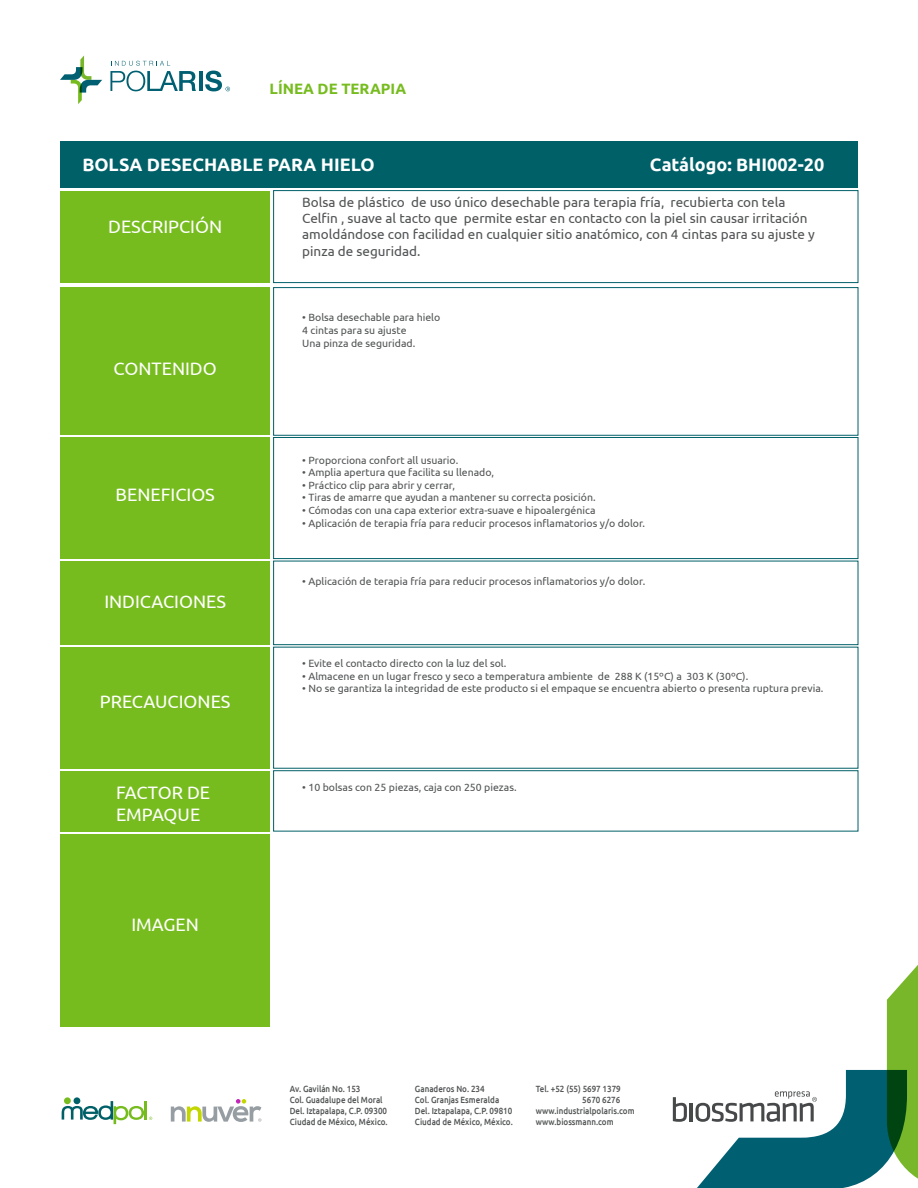
<style>
.page{position:relative;width:918px;height:1188px;background:#fff}
.page>*{position:absolute;margin:0;border:0;box-sizing:border-box;transform-origin:0 0}
.t1{font:18px/21.6px "Ubuntu";color:#fff}
.t2{font:700 18px "Ubuntu";color:#fff}
.t3{font:700 15px "Ubuntu";color:#77bc1f}
.t4{font:13.5px/16.2px "Ubuntu";color:#515354}
.t5{font:10.5px/12.6px "Ubuntu";color:#515354}
.t6{font:500 9px/10.8px "Ubuntu";color:#515354;scale:.89 1}
</style>
<div class="page">
<div style="left:60px;top:191px;width:210px;height:92px;background:#77bc1f"></div>
<div style="left:273px;top:190px;width:585px;height:93px;border:1px solid #006068"></div>
<div style="left:60px;top:141px;width:798px;height:47px;background:#006068"></div>
<div style="left:60px;top:288px;width:210px;height:147px;background:#77bc1f"></div>
<div style="left:273px;top:287px;width:585px;height:149px;border:1px solid #006068"></div>
<div style="left:273px;top:437px;width:585px;height:122px;border:1px solid #006068"></div>
<div style="left:273px;top:561px;width:585px;height:84px;border:1px solid #006068"></div>
<div style="left:273px;top:770px;width:585px;height:62px;border:1px solid #006068"></div>
<div style="left:60px;top:438px;width:210px;height:121px;background:#77bc1f"></div>
<div style="left:60px;top:561px;width:210px;height:84px;background:#77bc1f"></div>
<div style="left:60px;top:647px;width:210px;height:122px;background:#77bc1f"></div>
<div style="left:60px;top:771px;width:210px;height:60px;background:#77bc1f"></div>
<div style="left:60px;top:834px;width:210px;height:193px;background:#77bc1f"></div>
<div style="left:64px;top:1097px;width:7px;height:7px;background:#77bc1f;border-radius:50%"></div>
<div style="left:74px;top:1097px;width:6px;height:7px;background:#006068;border-radius:50%"></div>
<svg style="left:62px;top:1101px;width:90px;height:23px"></svg>
<hr style="left:199px;top:71px;width:3px;height:20px;background:#006072">
<svg style="left:110px;top:61px;width:86px;height:30px"></svg>
<svg style="left:60px;top:55px;width:42px;height:49px"></svg>
<svg style="left:205px;top:71px;width:25px;height:20px"></svg>
<svg style="left:673px;top:1097px;width:14px;height:25px"></svg>
<hr style="left:690px;top:1103px;width:3px;height:18px;background:#464849">
<svg style="left:696px;top:965px;width:222px;height:223px"></svg>
<svg style="left:171px;top:1099px;width:90px;height:23px"></svg>
<h2 class="t3" style="left:270px;top:80px;width:138px">LÍNEA DE TERAPIA</h2>
<h1 class="t2" style="left:650px;top:153px;width:176px">Catálogo: BHI002-20</h1>
<p class="t4" style="left:302px;top:194px;width:514px">Bolsa de plástico de uso único desechable para terapia fría, recubierta con tela Celfin , suave al tacto que permite estar en contacto con la piel sin causar irritación amoldándose con facilidad en cualquier sitio anatómico, con 4 cintas para su ajuste y pinza de seguridad.</p>
<h1 class="t2" style="left:82px;top:153px;width:294px">BOLSA DESECHABLE PARA HIELO</h1>
<h1 class="t1" style="left:108px;top:215px;width:116px">DESCRIPCIÓN</h1>
<h1 class="t1" style="left:114px;top:357px;width:105px">CONTENIDO</h1>
<h1 class="t1" style="left:116px;top:483px;width:101px">BENEFICIOS</h1>
<h1 class="t1" style="left:104px;top:590px;width:123px">INDICACIONES</h1>
<h1 class="t1" style="left:100px;top:690px;width:132px">PRECAUCIONES</h1>
<h1 class="t1" style="left:116px;top:782px;width:96px">FACTOR DE<br>EMPAQUE</h1>
<h1 class="t1" style="left:131px;top:913px;width:69px">IMAGEN</h1>
<p class="t5" style="left:302px;top:311px;width:140px">• Bolsa desechable para hielo<br>4 cintas para su ajuste<br>Una pinza de seguridad.</p>
<p class="t5" style="left:302px;top:453px;width:158px">• Proporciona confort all usuario.</p>
<p class="t5" style="left:302px;top:466px;width:194px">• Amplia apertura que facilita su llenado,</p>
<p class="t5" style="left:302px;top:478px;width:154px">• Práctico clip para abrir y cerrar,</p>
<p class="t5" style="left:302px;top:491px;width:295px">• Tiras de amarre que ayudan a mantener su correcta posición.</p>
<p class="t5" style="left:302px;top:504px;width:295px">• Cómodas con una capa exterior extra-suave e hipoalergénica</p>
<p class="t5" style="left:302px;top:516px;width:345px">• Aplicación de terapia fría para reducir procesos inflamatorios y/o dolor.</p>
<p class="t5" style="left:302px;top:575px;width:345px">• Aplicación de terapia fría para reducir procesos inflamatorios y/o dolor.</p>
<p class="t5" style="left:302px;top:657px;width:206px">• Evite el contacto directo con la luz del sol.</p>
<p class="t5" style="left:302px;top:669px;width:448px">• Almacene en un lugar fresco y seco a temperatura ambiente de 288 K (15ºC) a 303 K (30ºC).</p>
<p class="t5" style="left:302px;top:682px;width:523px">• No se garantiza la integridad de este producto si el empaque se encuentra abierto o presenta ruptura previa.</p>
<p class="t5" style="left:302px;top:780px;width:216px">• 10 bolsas con 25 piezas, caja con 250 piezas.</p>
<p class="t6" style="left:290px;top:1083px;width:111px">Av. Gavilán No. 153<br>Col. Guadalupe del Moral<br>Del. Iztapalapa, C.P. 09300<br>Ciudad de México, México.</p>
<p class="t6" style="left:536px;top:1083px;width:97px">Tel. +52 (55) 5697 1379</p>
<p class="t6" style="left:415px;top:1083px;width:111px">Ganaderos No. 234<br>Col. Granjas Esmeralda<br>Del. Iztapalapa, C.P. 09810<br>Ciudad de México, México.</p>
<p class="t6" style="left:582px;top:1094px;width:44px">5670 6276</p>
<p class="t6" style="left:536px;top:1105px;width:113px">www.industrialpolaris.com</p>
<p class="t6" style="left:536px;top:1116px;width:89px">www.biossmann.com</p>
</div>
